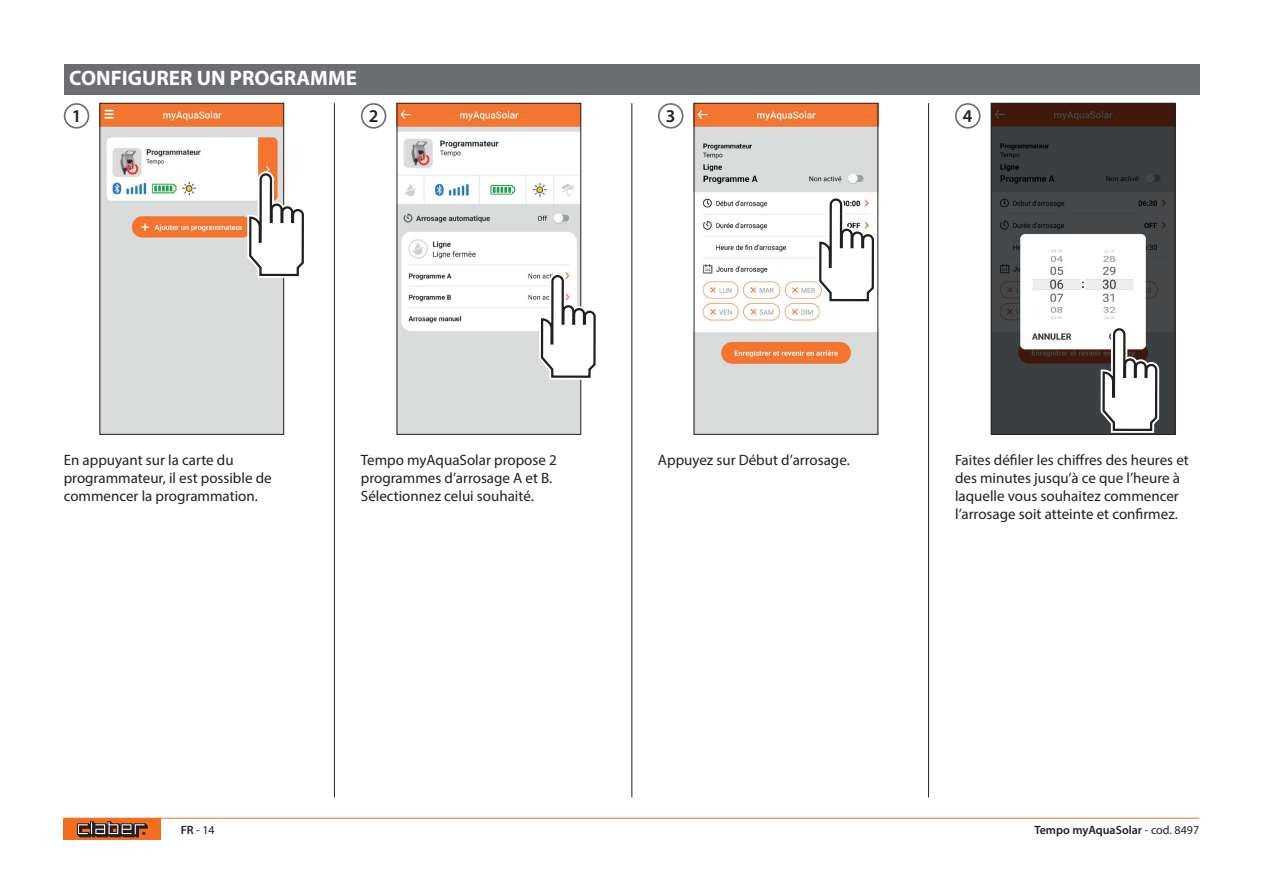
<style>
.page{position:relative;width:1263px;height:893px;background:#fff}
.page>*{position:absolute;margin:0;border:0;box-sizing:border-box;transform-origin:0 0}
.t1{font:700 21px "Myriad Pro";color:#fff}
.t2{font:600 18px "Myriad Pro";color:#231f20}
.t3{font:15px/18px "Myriad Pro";color:#231f20}
.t4{font:600 12px "Myriad Pro";color:#231f20}
.t5{font:12px "Myriad Pro";color:#231f20}
.s1{font-weight:600}
.s2{font-weight:400}
</style>
<div class="page">
<div style="left:64px;top:819px;width:97px;height:21px;background:#f36e21"></div>
<svg style="left:77px;top:821px;width:71px;height:17px"></svg>
<hr style="left:64px;top:818px;width:1135px;height:1px;background:#f36e21">
<div style="left:64px;top:64px;width:1135px;height:31px;background:#6c6d70"></div>
<div style="left:64px;top:103px;width:25px;height:26px;border:2px solid #6c6d70;border-radius:50%"></div>
<div style="left:955px;top:103px;width:25px;height:26px;border:2px solid #6c6d70;border-radius:50%"></div>
<div style="left:658px;top:103px;width:25px;height:26px;border:2px solid #6c6d70;border-radius:50%"></div>
<div style="left:361px;top:103px;width:25px;height:26px;border:2px solid #6c6d70;border-radius:50%"></div>
<hr style="left:334px;top:103px;width:1px;height:694px;background:#231f20">
<hr style="left:632px;top:103px;width:1px;height:694px;background:#231f20">
<hr style="left:928px;top:103px;width:1px;height:694px;background:#231f20">
<img style="left:102px;top:105px;width:180px;height:327px">
<div style="left:100px;top:103px;width:184px;height:331px;border:1px solid #231f20"></div>
<img style="left:993px;top:105px;width:180px;height:327px">
<div style="left:991px;top:103px;width:184px;height:331px;border:1px solid #231f20"></div>
<img style="left:696px;top:105px;width:180px;height:327px">
<img style="left:399px;top:105px;width:180px;height:327px">
<svg style="left:244px;top:102px;width:60px;height:179px"></svg>
<svg style="left:538px;top:102px;width:58px;height:279px"></svg>
<svg style="left:816px;top:102px;width:62px;height:203px"></svg>
<svg style="left:1099px;top:102px;width:62px;height:332px"></svg>
<h1 class="t1" style="left:69px;top:70px;width:289px">CONFIGURER UN PROGRAMME</h1>
<p class="t2" style="left:72px;top:109px;width:11px">1</p>
<p class="t2" style="left:369px;top:109px;width:11px">2</p>
<p class="t2" style="left:666px;top:109px;width:11px">3</p>
<p class="t2" style="left:963px;top:109px;width:11px">4</p>
<p class="t3" style="left:64px;top:453px;width:209px">En appuyant sur la carte du programmateur, il est possible de commencer la programmation.</p>
<p class="t3" style="left:361px;top:453px;width:197px">Tempo myAquaSolar propose 2 programmes d’arrosage A et B.<br>Sélectionnez celui souhaité.</p>
<p class="t3" style="left:658px;top:453px;width:193px">Appuyez sur Début d’arrosage.</p>
<p class="t3" style="left:955px;top:453px;width:235px">Faites défiler les chiffres des heures et des minutes jusqu’à ce que l’heure à laquelle vous souhaitez commencer l’arrosage soit atteinte et confirmez.</p>
<p class="t5" style="left:181px;top:825px;width:36px"><span class="s1">FR</span> - 14</p>
<p class="t4" style="left:1034px;top:825px;width:166px">Tempo myAquaSolar <span class="s2">- cod. 8497</span></p>
</div>
